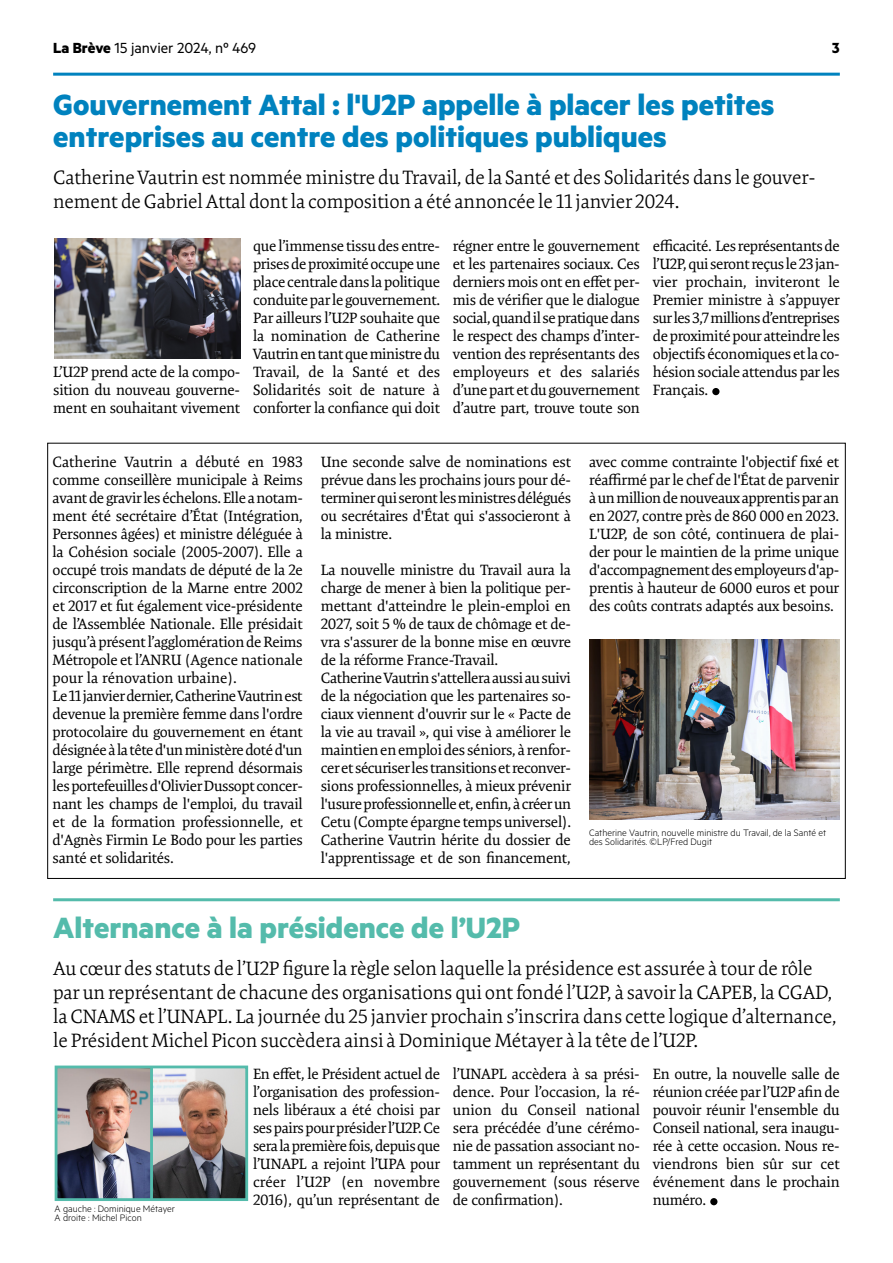
<style>
.page{position:relative;width:893px;height:1263px;background:#fff}
.page>*{position:absolute;margin:0;border:0;box-sizing:border-box;transform-origin:0 0}
.t1{font:700 33px/31.5px "Metric";color:#0082be}
.t2{font:700 33px "Metric";color:#54bbab}
.t3{font:300 19.5px/24px "Expo Serif Pro";letter-spacing:-.015em;color:#000}
.t4{font:16.5px "Metric";color:#000}
.t5{font:700 16.5px "Metric";color:#000}
.t6{font:15px/18px "Expo Serif Pro";letter-spacing:-.02em;color:#000;text-align:justify}
.t7{font:300 10.5px/9px "Metric";color:#000}
.s1{font-weight:700}
</style>
<div class="page">
<hr style="left:53px;top:73px;width:787px;height:3px;background:#0082be">
<div style="left:712px;top:388px;width:7px;height:7px;background:#000;border-radius:50%"></div>
<hr style="left:53px;top:898px;width:787px;height:3px;background:#54bbab">
<div style="left:710px;top:1198px;width:7px;height:7px;background:#000;border-radius:50%"></div>
<img style="left:59px;top:1069px;width:185px;height:128px">
<hr style="left:150px;top:1067px;width:3px;height:133px;background:#54bbab">
<div style="left:55px;top:1065px;width:193px;height:136px;border:3px solid #54bbab"></div>
<img style="left:589px;top:640px;width:250px;height:180px">
<img style="left:55px;top:239px;width:185px;height:120px">
<p class="t4" style="left:53px;top:38px;width:204px"><span class="s1">La Brève</span> 15 janvier 2024, nº 469</p>
<p class="t5" style="left:832px;top:38px;width:9px">3</p>
<h1 class="t1" style="left:53px;top:88px;width:723px">Gouvernement Attal : l'U2P appelle à placer les petites entreprises au centre des politiques publiques</h1>
<h2 class="t3" style="left:53px;top:165px;width:764px">Catherine Vautrin est nommée ministre du Travail, de la Santé et des Solidarités dans le gouver&shy;nement de Gabriel Attal dont la composition a été annoncée le 11 janvier 2024.</h2>
<p class="t6" style="left:53px;top:363px;width:189px">L’U2P prend acte de la compo&shy;sition du nouveau gouverne&shy;ment en souhaitant vivement</p>
<p class="t6" style="left:253px;top:237px;width:189px">que l’immense tissu des entre&shy;prises de proximité occupe une place centrale dans la politique conduite par le gouvernement.<br>Par ailleurs l’U2P souhaite que la nomination de Catherine Vautrin en tant que ministre du Travail, de la Santé et des Solidarités soit de nature à conforter la confiance qui doit</p>
<p class="t6" style="left:453px;top:237px;width:189px">régner entre le gouvernement et les partenaires sociaux. Ces derniers mois ont en effet per&shy;mis de vérifier que le dialogue social, quand il se pratique dans le respect des champs d’inter&shy;vention des représentants des employeurs et des salariés d’une part et du gouvernement d’autre part, trouve toute son</p>
<p class="t6" style="left:653px;top:237px;width:189px">efficacité. Les représentants de l’U2P, qui seront reçus le 23 jan&shy;vier prochain, inviteront le Premier ministre à s’appuyer sur les 3,7 millions d’entreprises de proximité pour atteindre les objectifs économiques et la co&shy;hésion sociale attendus par les Français.</p>
<p class="t6" style="left:53px;top:453px;width:252px;text-align:left">Catherine Vautrin a débuté en 1983 comme conseillère municipale à Reims avant de gravir les échelons. Elle a notam&shy;ment été secrétaire d’État (Intégration, Personnes âgées) et ministre déléguée à la Cohésion sociale (2005-2007). Elle a occupé trois mandats de député de la 2e circonscription de la Marne entre 2002 et 2017 et fut également vice-présidente de l’Assemblée Nationale. Elle présidait jusqu’à présent l’agglomération de Reims Métropole et l’ANRU (Agence nationale pour la rénovation urbaine).<br>Le 11 janvier dernier, Catherine Vautrin est devenue la première femme dans l'ordre protocolaire du gouvernement en étant désignée à la tête d'un ministère doté d'un large périmètre. Elle reprend désormais les portefeuilles d'Olivier Dussopt concer&shy;nant les champs de l'emploi, du travail et de la formation professionnelle, et d'Agnès Firmin Le Bodo pour les parties santé et solidarités.</p>
<p class="t6" style="left:321px;top:453px;width:252px">Une seconde salve de nominations est prévue dans les prochains jours pour dé&shy;terminer qui seront les ministres délégués ou secrétaires d'État qui s'associeront à la ministre.</p>
<p class="t6" style="left:321px;top:561px;width:252px;text-align:left">La nouvelle ministre du Travail aura la charge de mener à bien la politique per&shy;mettant d'atteindre le plein-emploi en 2027, soit 5 % de taux de chômage et de&shy;vra s'assurer de la bonne mise en œuvre de la réforme France-Travail.<br>Catherine Vautrin s'attellera aussi au suivi de la négociation que les partenaires so&shy;ciaux viennent d'ouvrir sur le « Pacte de la vie au travail », qui vise à améliorer le maintien en emploi des séniors, à renfor&shy;cer et sécuriser les transitions et reconver&shy;sions professionnelles, à mieux prévenir l'usure professionnelle et, enfin, à créer un Cetu (Compte épargne temps universel).<br>Catherine Vautrin hérite du dossier de l'apprentissage et de son financement,</p>
<p class="t6" style="left:589px;top:453px;width:252px">avec comme contrainte l'objectif fixé et réaffirmé par le chef de l'État de parvenir à un million de nouveaux apprentis par an en 2027, contre près de 860 000 en 2023.<br>L'U2P, de son côté, continuera de plai&shy;der pour le maintien de la prime unique d'accompagnement des employeurs d'ap&shy;prentis à hauteur de 6000 euros et pour des coûts contrats adaptés aux besoins.</p>
<p class="t7" style="left:589px;top:828px;width:238px">Catherine Vautrin, nouvelle ministre du Travail, de la Santé et des Solidarités. ©LP/Fred Dugit</p>
<h1 class="t2" style="left:53px;top:908px;width:469px">Alternance à la présidence de l’U2P</h1>
<p class="t3" style="left:53px;top:956px;width:785px">Au cœur des statuts de l’U2P figure la règle selon laquelle la présidence est assurée à tour de rôle par un représentant de chacune des organisations qui ont fondé l’U2P, à savoir la CAPEB, la CGAD, la CNAMS et l’UNAPL. La journée du 25 janvier prochain s’inscrira dans cette logique d’alternance, le Président Michel Picon succèdera ainsi à Dominique Métayer à la tête de l’U2P.</p>
<p class="t6" style="left:253px;top:1065px;width:189px">En effet, le Président actuel de l’organisation des profession&shy;nels libéraux a été choisi par ses pairs pour présider l’U2P. Ce sera la première fois, depuis que l’UNAPL a rejoint l’UPA pour créer l’U2P (en novembre 2016), qu’un représentant de</p>
<p class="t6" style="left:453px;top:1065px;width:189px">l’UNAPL accèdera à sa prési&shy;dence. Pour l’occasion, la ré&shy;union du Conseil national sera précédée d’une cérémo&shy;nie de passation associant no&shy;tamment un représentant du gouvernement (sous réserve de confirmation).</p>
<p class="t6" style="left:653px;top:1065px;width:189px">En outre, la nouvelle salle de réunion créée par l’U2P afin de pouvoir réunir l'ensemble du Conseil national, sera inaugu&shy;rée à cette occasion. Nous re&shy;viendrons bien sûr sur cet événement dans le prochain numéro.</p>
<p class="t7" style="left:55px;top:1203px;width:122px">A gauche : Dominique Métayer<br>A droite : Michel Picon</p>
</div>
